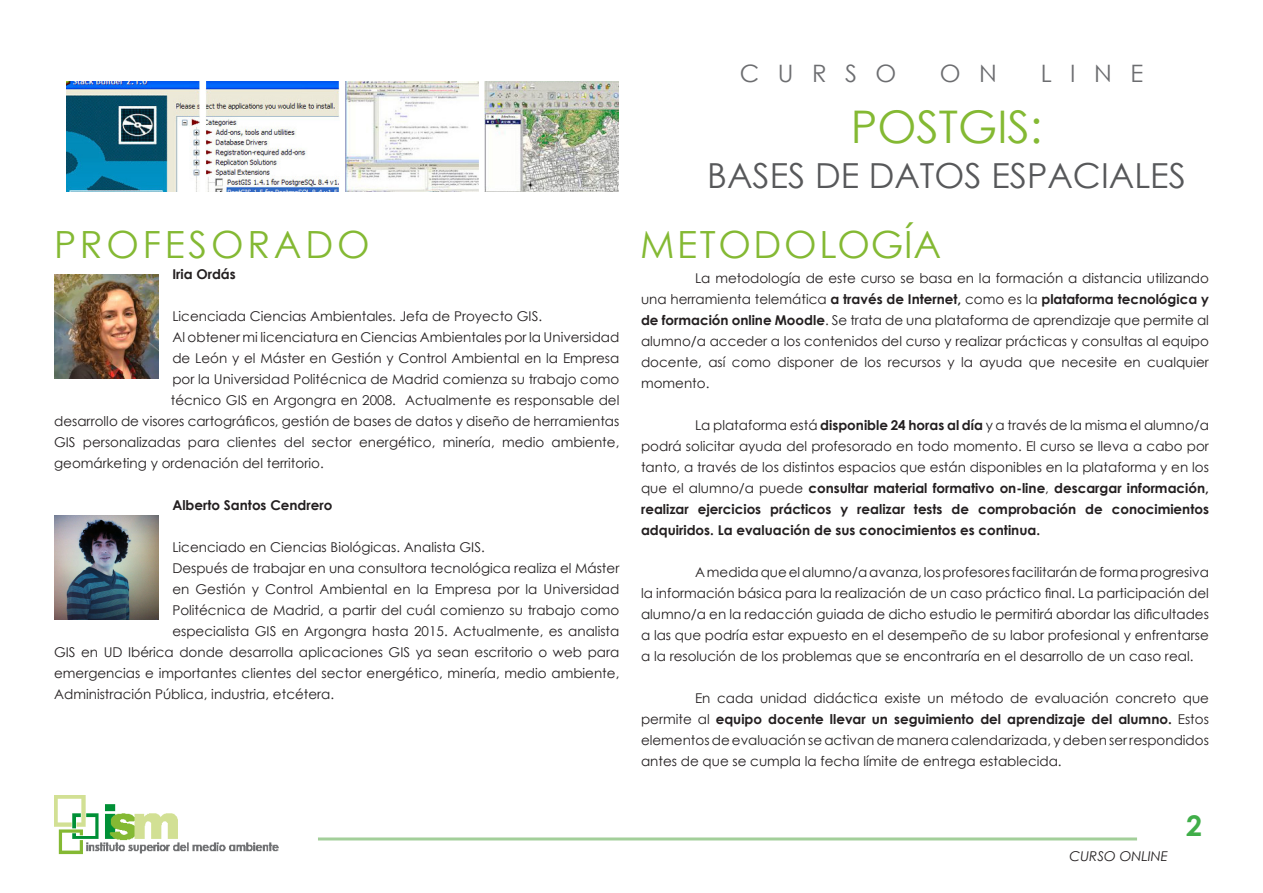
<style>
.page{position:relative;width:1263px;height:893px;background:#fff}
.page>*{position:absolute;margin:0;border:0;box-sizing:border-box;transform-origin:0 0}
.t1{font:45px "Century Gothic";color:#84b933}
.t2{font:37.5px "Century Gothic";letter-spacing:.085em;color:#84b933}
.t3{font:34.5px "Century Gothic";color:#57585a}
.t4{font:700 28.5px "Century Gothic";color:#40ae49}
.t5{font:24px "Century Gothic";letter-spacing:.77em;color:#6c6d70}
.t6{font:13.5px/21px "Century Gothic";color:#231f20;text-align:justify}
.t7{font:700 13.5px "Century Gothic";color:#231f20}
.t8{font:italic 13.5px "Century Gothic";color:#231f20}
.s1{font-weight:700}
</style>
<div class="page">
<img style="left:54px;top:795px;width:225px;height:60px">
<hr style="left:318px;top:837px;width:819px;height:3px;background:#a3cf9a">
<img style="left:67px;top:82px;width:551px;height:109px">
<img style="left:54px;top:274px;width:104px;height:104px">
<img style="left:54px;top:516px;width:104px;height:104px">
<p class="t2" style="left:54px;top:218px;width:317px">PROFESORADO</p>
<p class="t7" style="left:172px;top:264px;width:65px">Iria Ordás</p>
<p class="t6" style="left:172px;top:305px;width:371px">Licenciada Ciencias Ambientales. Jefa de Proyecto GIS.</p>
<p class="t6" style="left:172px;top:326px;width:449px">Al obtener mi licenciatura en Ciencias Ambientales por la Universidad</p>
<p class="t6" style="left:172px;top:347px;width:448px">de León y el Máster en Gestión y Control Ambiental en la Empresa</p>
<p class="t6" style="left:172px;top:368px;width:448px">por la Universidad Politécnica de Madrid comienza su trabajo como</p>
<p class="t6" style="left:171px;top:389px;width:450px">técnico GIS en Argongra en 2008. Actualmente es responsable del</p>
<p class="t6" style="left:54px;top:410px;width:567px">desarrollo de visores cartográficos, gestión de bases de datos y diseño de herramientas</p>
<p class="t6" style="left:54px;top:431px;width:567px">GIS personalizadas para clientes del sector energético, minería, medio ambiente,</p>
<p class="t6" style="left:54px;top:452px;width:271px">geomárketing y ordenación del territorio.</p>
<p class="t7" style="left:172px;top:495px;width:162px">Alberto Santos Cendrero</p>
<p class="t6" style="left:172px;top:536px;width:314px">Licenciado en Ciencias Biológicas. Analista GIS.</p>
<p class="t6" style="left:172px;top:557px;width:448px">Después de trabajar en una consultora tecnológica realiza el Máster</p>
<p class="t6" style="left:172px;top:578px;width:449px">en Gestión y Control Ambiental en la Empresa por la Universidad</p>
<p class="t6" style="left:172px;top:599px;width:449px">Politécnica de Madrid, a partir del cuál comienzo su trabajo como</p>
<p class="t6" style="left:172px;top:620px;width:448px">especialista GIS en Argongra hasta 2015. Actualmente, es analista</p>
<p class="t6" style="left:54px;top:641px;width:567px">GIS en UD Ibérica donde desarrolla aplicaciones GIS ya sean escritorio o web para</p>
<p class="t6" style="left:54px;top:662px;width:567px">emergencias e importantes clientes del sector energético, minería, medio ambiente,</p>
<p class="t6" style="left:54px;top:683px;width:282px">Administración Pública, industria, etcétera.</p>
<h3 class="t5" style="left:740px;top:56px;width:158px">CURSO</h3>
<h3 class="t5" style="left:940px;top:56px;width:59px">O N</h3>
<h3 class="t5" style="left:1041px;top:56px;width:104px">LINE</h3>
<h1 class="t1" style="left:851px;top:96px;width:193px">POSTGIS:</h1>
<h3 class="t3" style="left:707px;top:152px;width:480px">BASES DE DATOS ESPACIALES</h3>
<p class="t2" style="left:640px;top:218px;width:303px">METODOLOGÍA</p>
<p class="t6" style="left:641px;top:268px;width:569px;text-indent:54px">La metodología de este curso se basa en la formación a distancia utilizando una herramienta telemática <span class="s1">a través de Internet,</span> como es la <span class="s1">plataforma tecnológica y de formación online Moodle</span>. Se trata de una plataforma de aprendizaje que permite al alumno/a acceder a los contenidos del curso y realizar prácticas y consultas al equipo docente, así como disponer de los recursos y la ayuda que necesite en cualquier momento.</p>
<p class="t6" style="left:641px;top:415px;width:569px;text-indent:54px">La plataforma está <span class="s1">disponible 24 horas al día</span> y a través de la misma el alumno/a podrá solicitar ayuda del profesorado en todo momento. El curso se lleva a cabo por tanto, a través de los distintos espacios que están disponibles en la plataforma y en los que el alumno/a puede <span class="s1">consultar material formativo on-line</span>, <span class="s1">descargar información, realizar ejercicios prácticos y realizar tests de comprobación de conocimientos adquiridos. La evaluación de sus conocimientos es continua.</span></p>
<p class="t6" style="left:641px;top:562px;width:569px;text-indent:54px">A medida que el alumno/a avanza, los profesores facilitarán de forma progresiva la información básica para la realización de un caso práctico final. La participación del alumno/a en la redacción guiada de dicho estudio le permitirá abordar las dificultades a las que podría estar expuesto en el desempeño de su labor profesional y enfrentarse a la resolución de los problemas que se encontraría en el desarrollo de un caso real.</p>
<p class="t6" style="left:641px;top:688px;width:569px;text-indent:54px">En cada unidad didáctica existe un método de evaluación concreto que permite al <span class="s1">equipo docente llevar un seguimiento del aprendizaje del alumno.</span> Estos elementos de evaluación se activan de manera calendarizada, y deben ser respondidos antes de que se cumpla la fecha límite de entrega establecida.</p>
<p class="t8" style="left:1069px;top:846px;width:100px">CURSO ONLINE</p>
<h3 class="t4" style="left:1186px;top:804px;width:17px">2</h3>
</div>
